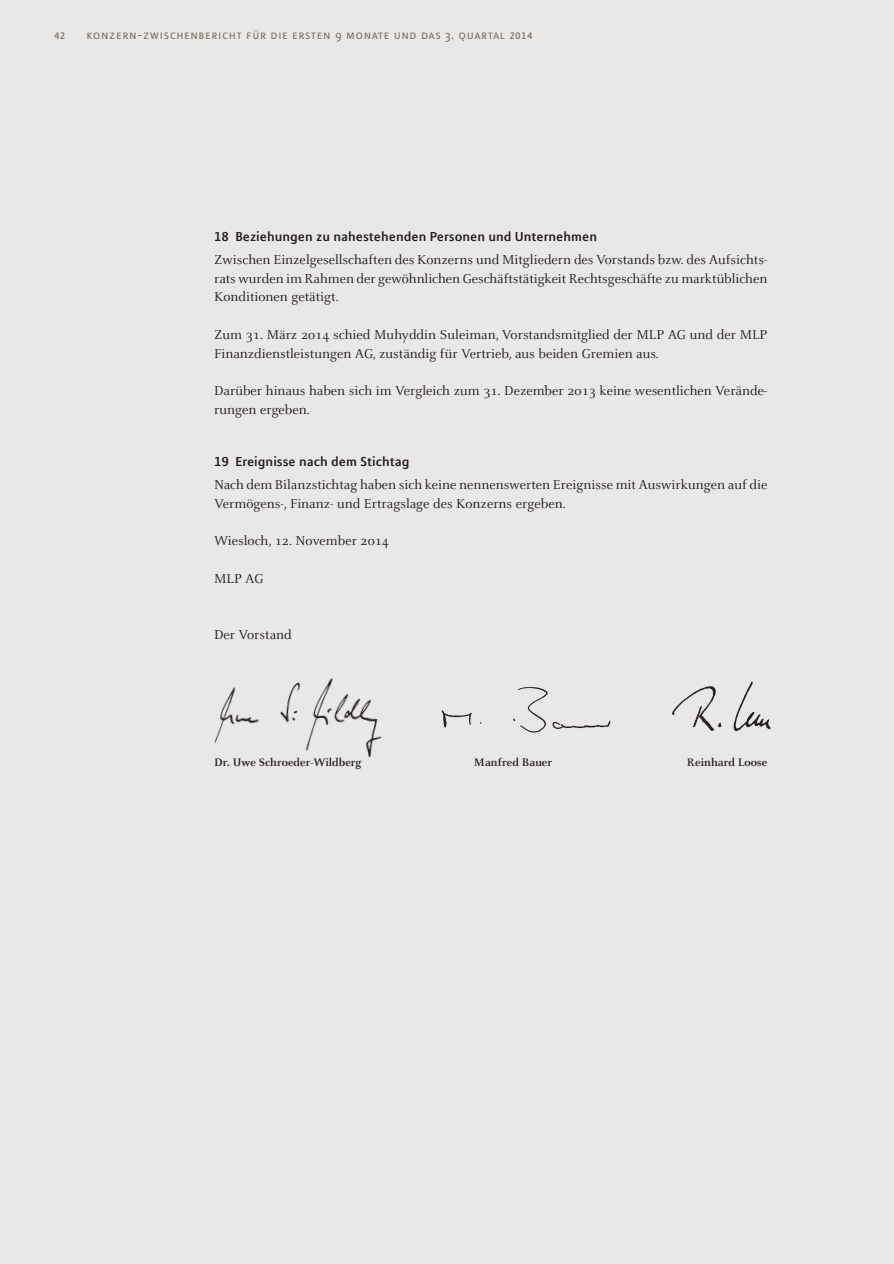
<style>
.page{position:relative;width:894px;height:1264px;background:#fff}
.page>*{position:absolute;margin:0;border:0;box-sizing:border-box;transform-origin:0 0}
.t1{font:14.25px/18.8px "Celeste";color:#231f20}
.t2{font:700 14.25px "MLPOT";color:#231f20}
.t3{font:13.5px "MLPOT Caps";letter-spacing:.04em;color:#81776b}
.t4{font:700 12px "Celeste";color:#231f20}
.t5{font:700 10.5px "MLPOT";color:#81776b}
.s1{font-family:"MLPOT";font-weight:700;font-size:10.5px}
</style>
<div class="page">
<div style="left:0;top:0;width:893px;height:1264px;background:#eae8e6"></div>
<img style="left:441px;top:687px;width:170px;height:46px">
<img style="left:214px;top:678px;width:168px;height:80px">
<img style="left:672px;top:682px;width:99px;height:50px">
<p class="t5" style="left:54px;top:31px;width:12px">42</p>
<p class="t3" style="left:86px;top:26px;width:447px">konzern-zwischenbericht für die ersten 9 monate und das 3. quartal <span class="s1">2014</span></p>
<p class="t2" style="left:214px;top:230px;width:384px">18 Beziehungen zu nahestehenden Personen und Unternehmen</p>
<p class="t1" style="left:214px;top:251px;width:554px;text-align:justify">Zwischen Einzelgesellschaften des Konzerns und Mitgliedern des Vorstands bzw. des Aufsichts&shy;rats wurden im Rahmen der gewöhnlichen Geschäftstätigkeit Rechtsgeschäfte zu marktüblichen Konditionen getätigt.</p>
<p class="t1" style="left:214px;top:326px;width:554px">Zum 31. März 2o14 schied Muhyddin Suleiman, Vorstandsmitglied der MLP AG und der MLP<br>Finanzdienstleistungen AG, zuständig für Vertrieb, aus beiden Gremien aus.</p>
<p class="t1" style="left:214px;top:382px;width:554px">Darüber hinaus haben sich im Vergleich zum 31. Dezember 2o13 keine wesentlichen Verände&shy;rungen ergeben.</p>
<p class="t2" style="left:214px;top:455px;width:197px">19 Ereignisse nach dem Stichtag</p>
<p class="t1" style="left:214px;top:476px;width:554px">Nach dem Bilanzstichtag haben sich keine nennenswerten Ereignisse mit Auswirkungen auf die<br>Vermögens-, Finanz- und Ertragslage des Konzerns ergeben.</p>
<p class="t1" style="left:214px;top:532px;width:176px">Wiesloch, 12. November 2o14</p>
<p class="t1" style="left:214px;top:570px;width:51px">MLP AG</p>
<p class="t1" style="left:214px;top:626px;width:79px">Der Vorstand</p>
<p class="t4" style="left:214px;top:757px;width:149px">Dr. Uwe Schroeder-Wildberg</p>
<p class="t4" style="left:474px;top:757px;width:80px">Manfred Bauer</p>
<p class="t4" style="left:686px;top:757px;width:82px">Reinhard Loose</p>
</div>
